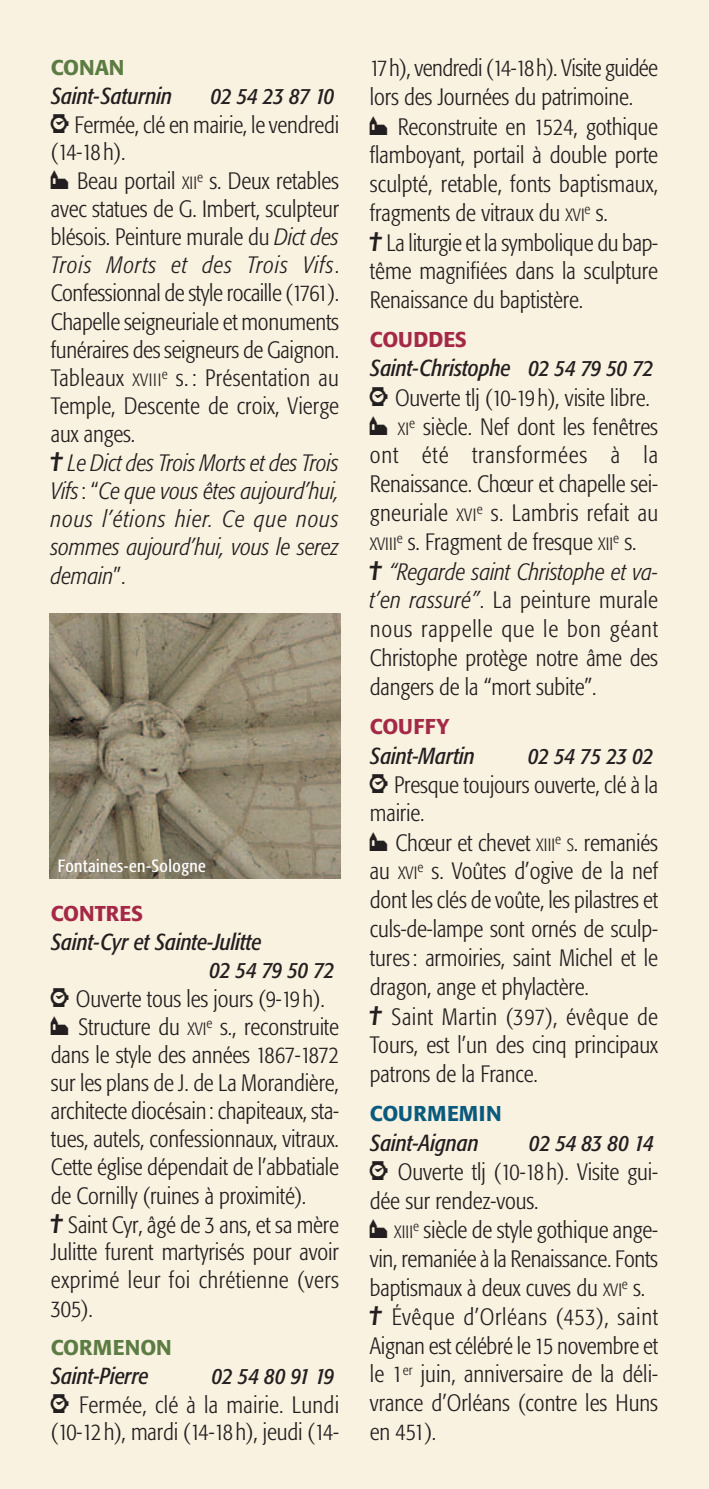
<style>
.page{position:relative;width:709px;height:1489px;background:#fff}
.page>*{position:absolute;margin:0;border:0;box-sizing:border-box;transform-origin:0 0}
.t1{font:300 condensed 23.5px/29px "Formata";letter-spacing:-.005em;color:#231f20}
.t2{font:italic condensed 23px/27.5px "Formata";letter-spacing:-.005em;color:#231f20}
.t3{font:500 21.25px "Formata";color:#a42947}
.t4{font:500 21.25px "Formata";color:#5b7c42}
.t5{font:500 21.25px "Formata";letter-spacing:.02em;color:#0a5a7e}
.t6{font:condensed 17.5px "Formata";letter-spacing:.025em;color:#fff}
.s1{font-family:"PRTL41";font-weight:400;font-stretch:normal}
.s2{font-size:17.75px}
.s3{font-style:italic}
</style>
<div class="page">
<div style="left:0;top:0;width:709px;height:1488px;background:#faf2e0"></div>
<img style="left:50px;top:613px;width:290px;height:265px">
<p class="t4" style="left:51px;top:58px;width:75px">CONAN</p>
<p class="t2" style="left:51px;top:84px;width:123px">Saint-Saturnin</p>
<p class="t2" style="left:211px;top:84px;width:125px">02 54 23 87 10</p>
<p class="t1" style="left:51px;top:112px;width:290px;line-height:28.2px"><span class="s1">$</span> Fermée, clé en mairie, le vendredi (14-18h).<br><span class="s1">£</span> Beau portail <span class="s2">XII</span><sup>e</sup> s. Deux retables avec statues de G. Imbert, sculpteur blésois. Peinture murale du <span class="s3">Dict des<br>Trois Morts et des Trois Vifs</span>.<br>Confessionnal de style rocaille (1761).<br>Chapelle seigneuriale et monuments funéraires des seigneurs de Gaignon.<br>Tableaux <span class="s2">XVIII</span><sup>e</sup> s. : Présentation au<br>Temple, Descente de croix, Vierge aux anges.<br><span class="s1">∑</span> <span class="s3">Le Dict des Trois Morts et des Trois<br>Vifs</span>: “<span class="s3">Ce que vous êtes aujourd’hui, nous l’étions hier. Ce que nous sommes aujourd’hui, vous le serez demain</span>”.</p>
<p class="t6" style="left:58px;top:858px;width:150px">Fontaines-en-Sologne</p>
<p class="t3" style="left:51px;top:904px;width:94px">CONTRES</p>
<p class="t2" style="left:209px;top:930px;width:126px;text-indent:-159px">Saint-Cyr et Sainte-Julitte<br>02 54 79 50 72</p>
<p class="t1" style="left:51px;top:986px;width:290px;line-height:28.2px"><span class="s1">$</span> Ouverte tous les jours (9-19h). <span class="s1">£</span> Structure du <span class="s2">XVI</span><sup>e</sup> s., reconstruite dans le style des années 1867-1872 sur les plans de J. de La Morandière, architecte diocésain: chapiteaux, sta&shy;tues, autels, confessionnaux, vitraux.<br>Cette église dépendait de l’abbatiale de Cornilly (ruines à proximité).<br><span class="s1">∑</span> Saint Cyr, âgé de 3 ans, et sa mère Julitte furent martyrisés pour avoir exprimé leur foi chrétienne (vers 305).</p>
<p class="t4" style="left:51px;top:1338px;width:122px">CORMENON</p>
<p class="t2" style="left:51px;top:1363px;width:99px">Saint-Pierre</p>
<p class="t2" style="left:212px;top:1363px;width:124px">02 54 80 91 19</p>
<p class="t1" style="left:51px;top:1392px;width:290px;line-height:27.5px"><span class="s1">$</span> Fermée, clé à la mairie. Lundi (10-12h), mardi (14-18h), jeudi (14-</p>
<p class="t1" style="left:370px;top:55px;width:290px">17h), vendredi (14-18h). Visite guidée lors des Journées du patrimoine. <span class="s1">£</span> Reconstruite en 1524, gothique flamboyant, portail à double porte sculpté, retable, fonts baptismaux, fragments de vitraux du <span class="s2">XVI</span><sup>e</sup> s.<br><span class="s1">∑</span> La liturgie et la symbolique du bap&shy;tême magnifiées dans la sculpture Renaissance du baptistère.</p>
<p class="t3" style="left:370px;top:330px;width:98px">COUDDES</p>
<p class="t2" style="left:370px;top:356px;width:285px">Saint-Christophe 02 54 79 50 72</p>
<p class="t1" style="left:370px;top:385px;width:290px"><span class="s1">$</span> Ouverte tlj (10-19h), visite libre. <span class="s1">£</span> <span class="s2">XI</span><sup>e</sup> siècle. Nef dont les fenêtres ont été transformées à la Renaissance. Chœur et chapelle sei&shy;gneuriale <span class="s2">XVI</span><sup>e</sup> s. Lambris refait au <span class="s2">XVIII</span><sup>e</sup> s. Fragment de fresque <span class="s2">XII</span><sup>e</sup> s.<br><span class="s1">∑</span> <span class="s3">“Regarde saint Christophe et va&shy;t’en rassuré”</span>. La peinture murale nous rappelle que le bon géant Christophe protège notre âme des dangers de la “mort subite”.</p>
<p class="t3" style="left:370px;top:717px;width:81px">COUFFY</p>
<p class="t2" style="left:370px;top:743px;width:106px">Saint-Martin</p>
<p class="t2" style="left:528px;top:743px;width:127px">02 54 75 23 02</p>
<p class="t1" style="left:370px;top:772px;width:290px"><span class="s1">$</span> Presque toujours ouverte, clé à la mairie.<br><span class="s1">£</span> Chœur et chevet <span class="s2">XIII</span><sup>e</sup> <span class="s2">S</span>. remaniés au <span class="s2">XVI</span><sup>e</sup> s. Voûtes d’ogive de la nef dont les clés de voûte, les pilastres et culs-de-lampe sont ornés de sculp&shy;tures: armoiries, saint Michel et le dragon, ange et phylactère.<br><span class="s1">∑</span> Saint Martin (397), évêque de<br>Tours, est l’un des cinq principaux patrons de la France.</p>
<p class="t5" style="left:370px;top:1104px;width:133px">COURMEMIN</p>
<p class="t2" style="left:370px;top:1130px;width:110px">Saint-Aignan</p>
<p class="t2" style="left:529px;top:1130px;width:126px">02 54 83 80 14</p>
<p class="t1" style="left:370px;top:1159px;width:290px"><span class="s1">$</span> Ouverte tlj (10-18h). Visite gui&shy;dée sur rendez-vous.<br><span class="s1">£</span> <span class="s2">XIII</span><sup>e</sup> siècle de style gothique ange&shy;vin, remaniée à la Renaissance. Fonts baptismaux à deux cuves du <span class="s2">XVI</span><sup>e</sup> s. <span class="s1">∑</span> Évêque d’Orléans (453), saint<br>Aignan est célébré le 15 novembre et le 1<sup>er</sup> juin, anniversaire de la déli&shy;vrance d’Orléans (contre les Huns en 451).</p>
</div>
